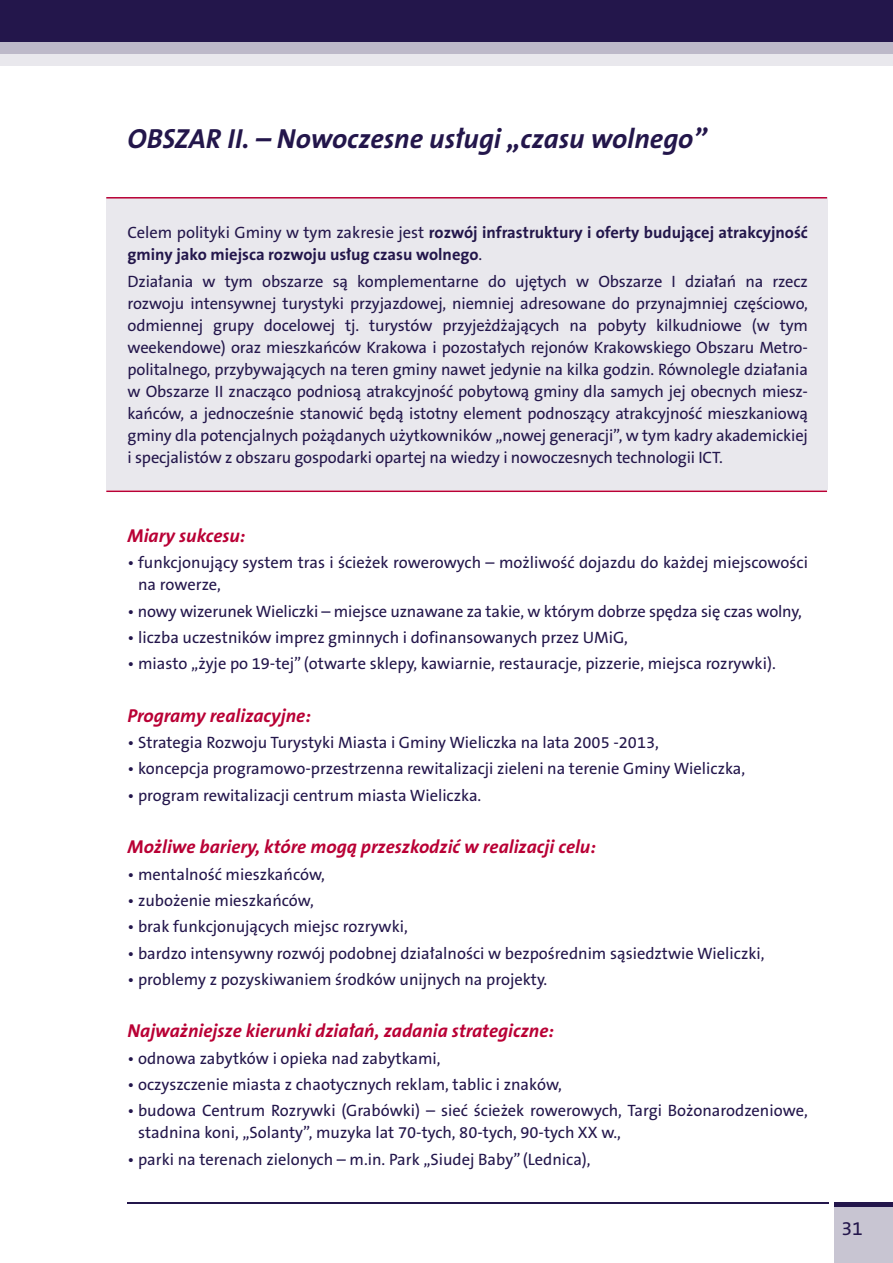
<style>
.page{position:relative;width:893px;height:1263px;background:#fff}
.page>*{position:absolute;margin:0;border:0;box-sizing:border-box;transform-origin:0 0}
.t1{font:italic 700 27.75px "The Sans CE B7";color:#23164b}
.t2{font:19.5px "The Sans CE B5 Plain";color:#23164b}
.t3{font:italic 700 18.75px "The Sans CE B7";color:#b90035}
.t4{font:16.5px/22px "The Sans CE B5 Plain";color:#23164b}
.t5{font:700 16.5px/22px "The Sans CE B7";color:#23164b}
.s1{font-family:"The Sans CE B5 Plain";font-weight:400}
</style>
<div class="page">
<div style="left:834px;top:1203px;width:59px;height:60px;background:#c8c5d2"></div>
<div style="left:0;top:0;width:893px;height:43px;background:#23164b"></div>
<hr style="left:834px;top:1202px;width:59px;height:4px;background:#23164b">
<div style="left:0;top:43px;width:893px;height:11px;background:#bdb9c9"></div>
<div style="left:0;top:54px;width:893px;height:12px;background:#e9e8ed"></div>
<hr style="left:128px;top:1202px;width:701px;height:1px;background:#23164b">
<div style="left:106px;top:198px;width:722px;height:292px;background:#e9e8ed"></div>
<hr style="left:106px;top:490px;width:721px;height:2px;background:#b90035">
<hr style="left:106px;top:197px;width:721px;height:2px;background:#b90035">
<h1 class="t1" style="left:128px;top:123px;width:580px">OBSZAR II. – Nowoczesne usługi „czasu wolnego”</h1>
<p class="t5" style="left:128px;top:222px;width:682px"><span class="s1">Celem polityki Gminy w tym zakresie jest</span> rozwój infrastruktury i oferty budującej atrakcyjność gminy jako miejsca rozwoju usług czasu wolnego<span class="s1">.</span></p>
<p class="t4" style="left:128px;top:271px;width:682px;text-align:justify">Działania w tym obszarze są komplementarne do ujętych w Obszarze I działań na rzecz rozwoju intensywnej turystyki przyjazdowej, niemniej adresowane do przynajmniej częściowo, odmiennej grupy docelowej tj. turystów przyjeżdżających na pobyty kilkudniowe (w tym weekendowe) oraz mieszkańców Krakowa i pozostałych rejonów Krakowskiego Obszaru Metro&shy;politalnego, przybywających na teren gminy nawet jedynie na kilka godzin. Równolegle działania w Obszarze II znacząco podniosą atrakcyjność pobytową gminy dla samych jej obecnych miesz&shy;kańców, a jednocześnie stanowić będą istotny element podnoszący atrakcyjność mieszkaniową gminy dla potencjalnych pożądanych użytkowników „nowej generacji”, w tym kadry akademickiej i specjalistów z obszaru gospodarki opartej na wiedzy i nowoczesnych technologii ICT.</p>
<p class="t3" style="left:128px;top:525px;width:119px">Miary sukcesu:</p>
<p class="t4" style="left:138px;top:552px;width:671px;text-indent:-11px">• funkcjonujący system tras i ścieżek rowerowych – możliwość dojazdu do każdej miejscowości na rowerze,</p>
<p class="t4" style="left:128px;top:601px;width:676px">• nowy wizerunek Wieliczki – miejsce uznawane za takie, w którym dobrze spędza się czas wolny,</p>
<p class="t4" style="left:128px;top:627px;width:502px">• liczba uczestników imprez gminnych i dofinansowanych przez UMiG,</p>
<p class="t4" style="left:128px;top:653px;width:650px">• miasto „żyje po 19-tej” (otwarte sklepy, kawiarnie, restauracje, pizzerie, miejsca rozrywki).</p>
<p class="t3" style="left:128px;top:705px;width:185px">Programy realizacyjne:</p>
<p class="t4" style="left:128px;top:732px;width:533px">• Strategia Rozwoju Turystyki Miasta i Gminy Wieliczka na lata 2005 -2013,</p>
<p class="t4" style="left:128px;top:759px;width:619px">• koncepcja programowo-przestrzenna rewitalizacji zieleni na terenie Gminy Wieliczka,</p>
<p class="t4" style="left:128px;top:785px;width:355px">• program rewitalizacji centrum miasta Wieliczka.</p>
<p class="t3" style="left:128px;top:836px;width:470px">Możliwe bariery, które mogą przeszkodzić w realizacji celu:</p>
<p class="t4" style="left:128px;top:864px;width:199px">• mentalność mieszkańców,</p>
<p class="t4" style="left:128px;top:890px;width:188px">• zubożenie mieszkańców,</p>
<p class="t4" style="left:128px;top:916px;width:282px">• brak funkcjonujących miejsc rozrywki,</p>
<p class="t4" style="left:128px;top:943px;width:638px">• bardzo intensywny rozwój podobnej działalności w bezpośrednim sąsiedztwie Wieliczki,</p>
<p class="t4" style="left:128px;top:969px;width:421px">• problemy z pozyskiwaniem środków unijnych na projekty.</p>
<p class="t3" style="left:128px;top:1020px;width:428px">Najważniejsze kierunki działań, zadania strategiczne:</p>
<p class="t4" style="left:128px;top:1048px;width:315px">• odnowa zabytków i opieka nad zabytkami,</p>
<p class="t4" style="left:128px;top:1074px;width:436px">• oczyszczenie miasta z chaotycznych reklam, tablic i znaków,</p>
<p class="t4" style="left:138px;top:1101px;width:671px;text-indent:-11px">• budowa Centrum Rozrywki (Grabówki) – sieć ścieżek rowerowych, Targi Bożonarodzeniowe, stadnina koni, „Solanty”, muzyka lat 70-tych, 80-tych, 90-tych XX w.,</p>
<p class="t4" style="left:128px;top:1149px;width:465px">• parki na terenach zielonych – m.in. Park „Siudej Baby” (Lednica),</p>
<p class="t2" style="left:841px;top:1218px;width:23px">31</p>
</div>
